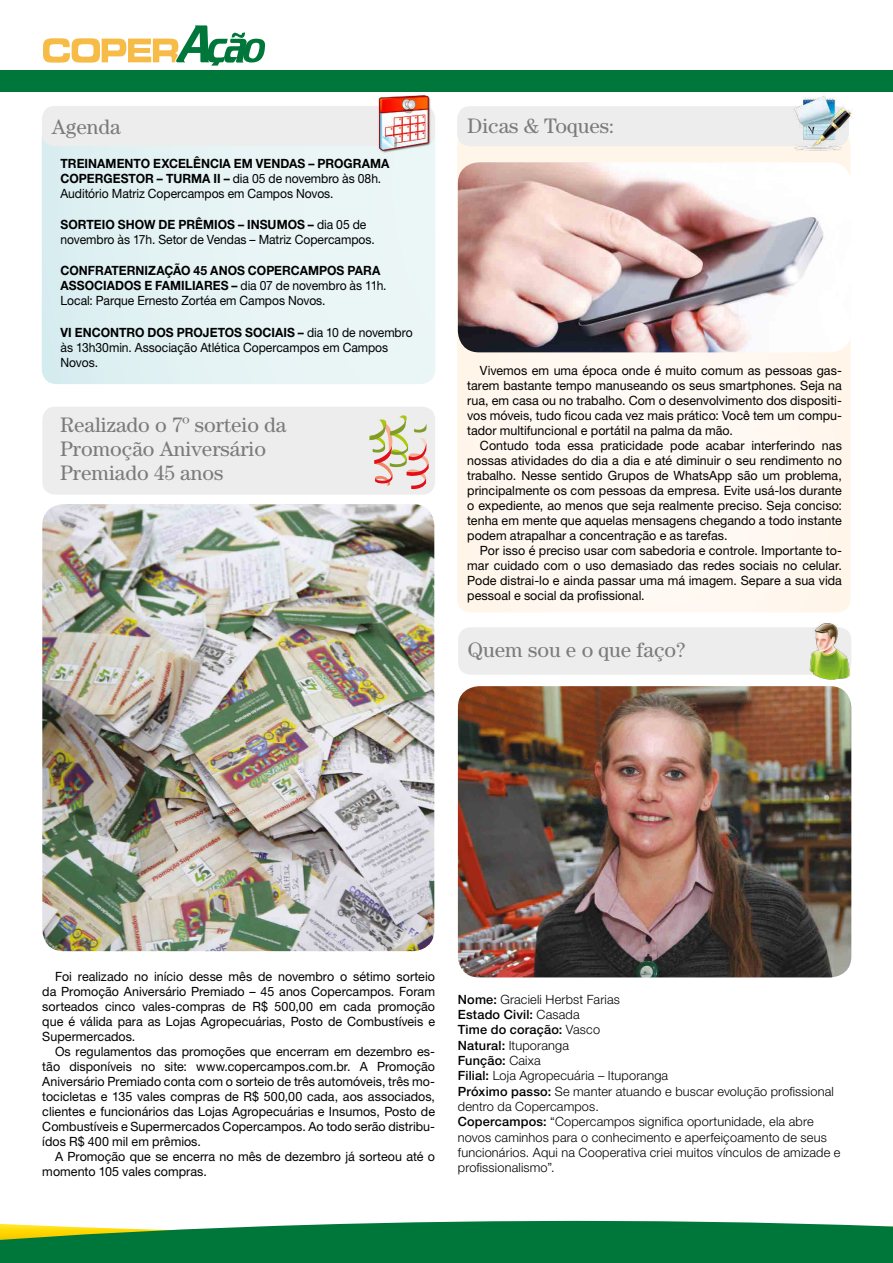
<style>
.page{position:relative;width:893px;height:1263px;background:#fff}
.page>*{position:absolute;margin:0;border:0;box-sizing:border-box;transform-origin:0 0}
.t1{font:21px/24px "Century Std";color:#7c7b7b}
.t2{font:12.75px/15px "Helvetica Neue LT Std";color:#000;text-align:justify}
.t3{font:12.75px/15px "Helvetica Neue LT Std";color:#000;scale:.95 1}
.t4{font:300 12.75px/15.3px "Helvetica Neue LT Std";letter-spacing:.015em;color:#000}
.s1{font-weight:700}
.s2{font-weight:500}
</style>
<div class="page">
<svg style="left:43px;top:25px;width:222px;height:41px"></svg>
<div style="left:0;top:70px;width:893px;height:21px;background:#00773a"></div>
<svg style="left:42px;top:137px;width:393px;height:247px;background:#e4f2f3"></svg>
<div style="left:42px;top:106px;width:393px;height:40px;background:#ededed;border-radius:13px"></div>
<div style="left:457px;top:139px;width:393px;height:473px;background:#fff8f1"></div>
<div style="left:457px;top:106px;width:392px;height:40px;background:#ededed;border-radius:13px"></div>
<div style="left:458px;top:627px;width:393px;height:48px;background:#ededed;border-radius:13px"></div>
<img style="left:809px;top:623px;width:42px;height:57px">
<img style="left:458px;top:686px;width:393px;height:291px">
<img style="left:458px;top:162px;width:393px;height:190px">
<div style="left:42px;top:407px;width:393px;height:88px;background:#ededed;border-radius:13px"></div>
<img style="left:42px;top:504px;width:392px;height:447px">
<img style="left:374px;top:95px;width:61px;height:60px">
<img style="left:792px;top:96px;width:60px;height:58px">
<svg style="left:0;top:1220px;width:893px;height:43px;background:#21874b"></svg>
<svg style="left:370px;top:415px;width:59px;height:74px"></svg>
<h1 class="t1" style="left:52px;top:115px;width:70px">Agenda</h1>
<p class="t3" style="left:61px;top:156px;width:348px"><span class="s1">TREINAMENTO EXCELÊNCIA EM VENDAS – PROGRAMA<br>COPERGESTOR – TURMA II –</span> dia 05 de novembro às 08h.<br>Auditório Matriz Copercampos em Campos Novos.</p>
<p class="t3" style="left:61px;top:217px;width:332px"><span class="s1">SORTEIO SHOW DE PRÊMIOS – INSUMOS –</span> dia 05 de novembro às 17h. Setor de Vendas – Matriz Copercampos.</p>
<p class="t3" style="left:61px;top:263px;width:345px"><span class="s1">CONFRATERNIZAÇÃO 45 ANOS COPERCAMPOS PARA<br>ASSOCIADOS E FAMILIARES –</span> dia 07 de novembro às 11h.<br>Local: Parque Ernesto Zortéa em Campos Novos.</p>
<p class="t3" style="left:61px;top:324px;width:372px"><span class="s1">VI ENCONTRO DOS PROJETOS SOCIAIS –</span> dia 10 de novembro às 13h30min. Associação Atlética Copercampos em Campos<br>Novos.</p>
<h1 class="t1" style="left:60px;top:413px;width:228px">Realizado o 7º sorteio da<br>Promoção Aniversário<br>Premiado 45 anos</h1>
<h1 class="t1" style="left:467px;top:114px;width:149px">Dicas &amp; Toques:</h1>
<p class="t2" style="left:467px;top:362px;width:376px;text-indent:13px">Vivemos em uma época onde é muito comum as pessoas gas&shy;tarem bastante tempo manuseando os seus smartphones. Seja na rua, em casa ou no trabalho. Com o desenvolvimento dos dispositi&shy;vos móveis, tudo ficou cada vez mais prático: Você tem um compu&shy;tador multifuncional e portátil na palma da mão.</p>
<p class="t2" style="left:467px;top:437px;width:376px;text-indent:13px">Contudo toda essa praticidade pode acabar interferindo nas nossas atividades do dia a dia e até diminuir o seu rendimento no trabalho. Nesse sentido Grupos de WhatsApp são um problema, principalmente os com pessoas da empresa. Evite usá-los durante o expediente, ao menos que seja realmente preciso. Seja conciso: tenha em mente que aquelas mensagens chegando a todo instante podem atrapalhar a concentração e as tarefas.</p>
<p class="t2" style="left:467px;top:542px;width:376px;text-indent:13px">Por isso é preciso usar com sabedoria e controle. Importante to&shy;mar cuidado com o uso demasiado das redes sociais no celular.<br>Pode distrai-lo e ainda passar uma má imagem. Separe a sua vida pessoal e social da profissional.</p>
<h1 class="t1" style="left:468px;top:637px;width:219px">Quem sou e o que faço?</h1>
<p class="t2" style="left:42px;top:969px;width:394px;text-indent:13px">Foi realizado no início desse mês de novembro o sétimo sorteio da Promoção Aniversário Premiado – 45 anos Copercampos. Foram sorteados cinco vales-compras de R$ 500,00 em cada promoção que é válida para as Lojas Agropecuárias, Posto de Combustíveis e Supermercados.</p>
<p class="t2" style="left:42px;top:1044px;width:394px;text-indent:13px">Os regulamentos das promoções que encerram em dezembro es&shy;tão disponíveis no site: www.copercampos.com.br. A Promoção Aniversário Premiado conta com o sorteio de três automóveis, três mo&shy;tocicletas e 135 vales compras de R$ 500,00 cada, aos associados, clientes e funcionários das Lojas Agropecuárias e Insumos, Posto de Combustíveis e Supermercados Copercampos. Ao todo serão distribu&shy;ídos R$ 400 mil em prêmios.</p>
<p class="t2" style="left:42px;top:1149px;width:394px;text-indent:13px">A Promoção que se encerra no mês de dezembro já sorteou até o momento 105 vales compras.</p>
<p class="t4" style="left:458px;top:991px;width:384px"><span class="s2">Nome:</span> Gracieli Herbst Farias<br><span class="s2">Estado Civil:</span> Casada<br><span class="s2">Time do coração:</span> Vasco<br><span class="s2">Natural:</span> Ituporanga<br><span class="s2">Função:</span> Caixa<br><span class="s2">Filial:</span> Loja Agropecuária – Ituporanga<br><span class="s2">Próximo passo:</span> Se manter atuando e buscar evolução profissional dentro da Copercampos.<br><span class="s2">Copercampos:</span> “Copercampos significa oportunidade, ela abre novos caminhos para o conhecimento e aperfeiçoamento de seus funcionários. Aqui na Cooperativa criei muitos vínculos de amizade e profissionalismo”.</p>
</div>
